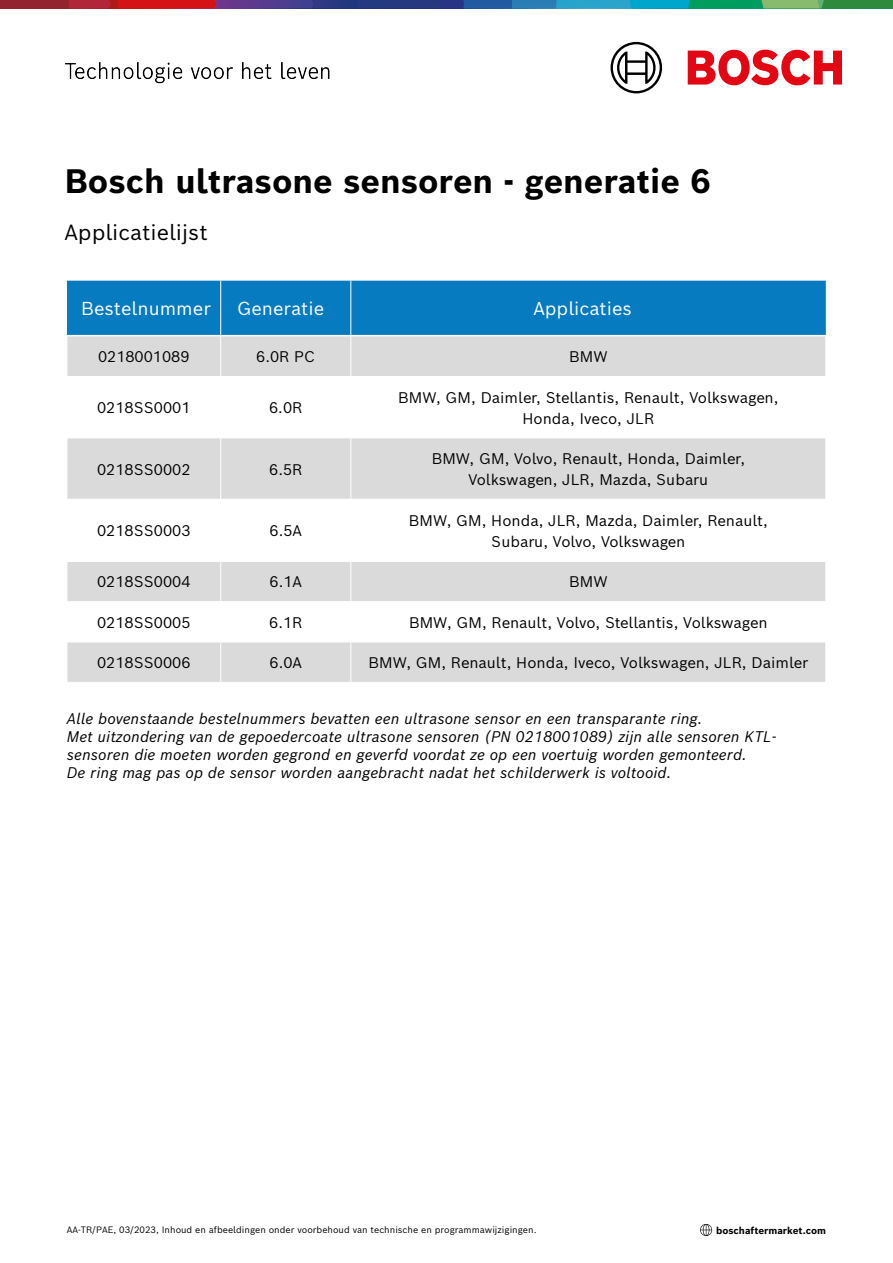
<style>
.page{position:relative;width:893px;height:1263px;background:#fff}
.page>*{position:absolute;margin:0;border:0;box-sizing:border-box;transform-origin:0 0}
.t1{font:700 33px "Bosch Sans";color:#000}
.t2{font:21.45px "Bosch Sans";color:#000}
.t3{font:18.3px "Bosch Sans";color:#fff}
.t4{font:15px/21px "Bosch Sans";color:#000;text-align:center}
.t5{font:italic 15px/18px "Bosch Sans";color:#000}
.t6{font:700 9.75px "Bosch Sans";color:#000}
.t7{font:9px "Bosch Sans";color:#000}
</style>
<div class="page">
<div style="left:0;top:0;width:69px;height:9px;background:#942330"></div>
<svg style="left:69px;top:0;width:824px;height:9px"></svg>
<svg style="left:688px;top:50px;width:154px;height:35px"></svg>
<svg style="left:610px;top:42px;width:52px;height:51px"></svg>
<div style="left:67px;top:281px;width:759px;height:54px;background:#077bc0"></div>
<div style="left:68px;top:336px;width:758px;height:346px;background:#dadada"></div>
<svg style="left:68px;top:377px;width:758px;height:265px"></svg>
<hr style="left:220px;top:281px;width:1px;height:54px;background:#fff">
<hr style="left:351px;top:281px;width:1px;height:54px;background:#fff">
<hr style="left:220px;top:336px;width:1px;height:40px;background:#fff">
<hr style="left:351px;top:336px;width:1px;height:40px;background:#fff">
<hr style="left:67px;top:376px;width:154px;height:1px;background:#fff">
<hr style="left:221px;top:376px;width:130px;height:1px;background:#fff">
<hr style="left:351px;top:376px;width:475px;height:1px;background:#fff">
<hr style="left:220px;top:377px;width:1px;height:61px;background:#fff">
<hr style="left:351px;top:377px;width:1px;height:61px;background:#fff">
<hr style="left:67px;top:438px;width:154px;height:1px;background:#fff">
<hr style="left:221px;top:438px;width:130px;height:1px;background:#fff">
<hr style="left:351px;top:438px;width:475px;height:1px;background:#fff">
<hr style="left:220px;top:438px;width:1px;height:61px;background:#fff">
<hr style="left:351px;top:438px;width:1px;height:61px;background:#fff">
<hr style="left:67px;top:499px;width:154px;height:1px;background:#fff">
<hr style="left:221px;top:499px;width:130px;height:1px;background:#fff">
<hr style="left:351px;top:499px;width:475px;height:1px;background:#fff">
<hr style="left:220px;top:499px;width:1px;height:62px;background:#fff">
<hr style="left:351px;top:499px;width:1px;height:62px;background:#fff">
<hr style="left:67px;top:561px;width:154px;height:1px;background:#fff">
<hr style="left:221px;top:561px;width:130px;height:1px;background:#fff">
<hr style="left:351px;top:561px;width:475px;height:1px;background:#fff">
<hr style="left:220px;top:561px;width:1px;height:40px;background:#fff">
<hr style="left:351px;top:561px;width:1px;height:40px;background:#fff">
<hr style="left:67px;top:601px;width:154px;height:1px;background:#fff">
<hr style="left:221px;top:601px;width:130px;height:1px;background:#fff">
<hr style="left:351px;top:601px;width:475px;height:1px;background:#fff">
<hr style="left:220px;top:602px;width:1px;height:40px;background:#fff">
<hr style="left:351px;top:602px;width:1px;height:40px;background:#fff">
<hr style="left:67px;top:642px;width:154px;height:1px;background:#fff">
<hr style="left:221px;top:642px;width:130px;height:1px;background:#fff">
<hr style="left:351px;top:642px;width:475px;height:1px;background:#fff">
<hr style="left:220px;top:642px;width:1px;height:40px;background:#fff">
<hr style="left:351px;top:642px;width:1px;height:40px;background:#fff">
<svg style="left:700px;top:1224px;width:12px;height:12px"></svg>
<img style="left:65px;top:62px;width:265px;height:22px">
<h1 class="t1" style="left:64px;top:154px;width:648px">Bosch ultrasone sensoren - generatie 6</h1>
<h2 class="t2" style="left:64px;top:214px;width:145px">Applicatielijst</h2>
<p class="t3" style="left:81px;top:293px;width:131px">Bestelnummer</p>
<p class="t3" style="left:237px;top:293px;width:89px">Generatie</p>
<p class="t3" style="left:533px;top:293px;width:100px">Applicaties</p>
<p class="t4" style="left:98px;top:345px;width:93px">0218001089</p>
<p class="t4" style="left:256px;top:345px;width:61px">6.0R PC</p>
<p class="t4" style="left:569px;top:345px;width:40px">BMW</p>
<p class="t4" style="left:97px;top:396px;width:95px">0218SS0001</p>
<p class="t4" style="left:269px;top:396px;width:35px">6.0R</p>
<p class="t4" style="left:398px;top:385px;width:382px">BMW, GM, Daimler, Stellantis, Renault, Volkswagen,<br>Honda, Iveco, JLR</p>
<p class="t4" style="left:97px;top:457px;width:95px">0218SS0002</p>
<p class="t4" style="left:269px;top:457px;width:35px">6.5R</p>
<p class="t4" style="left:432px;top:447px;width:315px">BMW, GM, Volvo, Renault, Honda, Daimler,<br>Volkswagen, JLR, Mazda, Subaru</p>
<p class="t4" style="left:97px;top:519px;width:95px">0218SS0003</p>
<p class="t4" style="left:270px;top:519px;width:34px">6.5A</p>
<p class="t4" style="left:409px;top:508px;width:361px">BMW, GM, Honda, JLR, Mazda, Daimler, Renault,<br>Subaru, Volvo, Volkswagen</p>
<p class="t4" style="left:97px;top:570px;width:95px">0218SS0004</p>
<p class="t4" style="left:270px;top:570px;width:34px">6.1A</p>
<p class="t4" style="left:569px;top:570px;width:40px">BMW</p>
<p class="t4" style="left:97px;top:610px;width:95px">0218SS0005</p>
<p class="t4" style="left:269px;top:610px;width:35px">6.1R</p>
<p class="t4" style="left:409px;top:610px;width:360px">BMW, GM, Renault, Volvo, Stellantis, Volkswagen</p>
<p class="t4" style="left:97px;top:651px;width:95px">0218SS0006</p>
<p class="t4" style="left:270px;top:651px;width:34px">6.0A</p>
<p class="t4" style="left:368px;top:651px;width:441px">BMW, GM, Renault, Honda, Iveco, Volkswagen, JLR, Daimler</p>
<p class="t5" style="left:67px;top:708px;width:711px">Alle bovenstaande bestelnummers bevatten een ultrasone sensor en een transparante ring.<br>Met uitzondering van de gepoedercoate ultrasone sensoren (PN 0218001089) zijn alle sensoren KTL&shy;sensoren die moeten worden gegrond en geverfd voordat ze op een voertuig worden gemonteerd.<br>De ring mag pas op de sensor worden aangebracht nadat het schilderwerk is voltooid.</p>
<p class="t7" style="left:67px;top:1222px;width:471px">AA-TR/PAE, 03/2023, Inhoud en afbeeldingen onder voorbehoud van technische en programmawijzigingen.</p>
<p class="t6" style="left:716px;top:1222px;width:111px">boschaftermarket.com</p>
</div>
